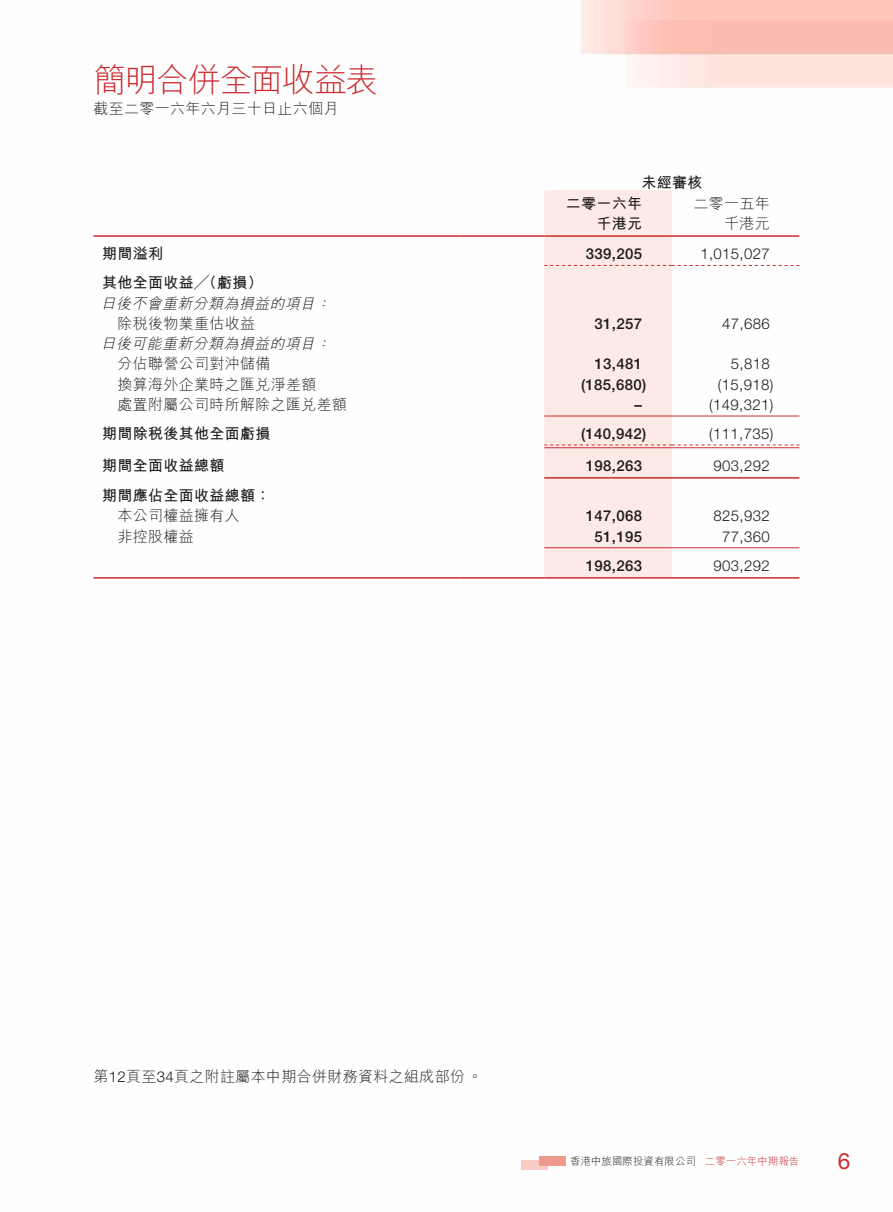
<style>
.page{position:relative;width:893px;height:1212px;background:#fff}
.page>*{position:absolute;margin:0;border:0;box-sizing:border-box;transform-origin:0 0}
.t1{font:300 33px "M Hei HK";letter-spacing:-.05em;color:#cc2b2f}
.t2{font:22.5px "Helvetica Neue LT Std";color:#cc2b2f}
.t3{font:300 15px "M Hei HK";letter-spacing:.02em;color:#1c1c1b}
.t4{font:300 15px "Helvetica Neue LT Std";letter-spacing:.02em;color:#1c1c1b}
.t5{font:500 15px "Helvetica Neue LT Std";letter-spacing:.02em;color:#1c1c1b}
.t6{font:700 15px/29px "M Hei HK";letter-spacing:.02em;color:#1c1c1b}
.t7{font:italic 300 15px "M Hei HK";color:#1c1c1b}
.t8{font:300 10.5px "M Hei HK";color:#1c1c1b}
.t9{font:300 10.5px "M Hei HK";color:#cc2b2f}
.s1{font-family:"Helvetica Neue LT Std"}
</style>
<div class="page">
<div style="left:522px;top:1161px;width:26px;height:9px;background:#f9cbc4"></div>
<div style="left:539px;top:1156px;width:27px;height:10px;background:#ef998c"></div>
<div style="left:544px;top:190px;width:128px;height:387px;background:#fde9e5"></div>
<hr style="left:94px;top:235px;width:365px;height:2px;background:#cc2b2f">
<hr style="left:459px;top:235px;width:85px;height:2px;background:#cc2b2f">
<hr style="left:544px;top:235px;width:128px;height:2px;background:#cc2b2f">
<hr style="left:672px;top:235px;width:127px;height:2px;background:#cc2b2f">
<svg style="left:544px;top:265px;width:255px;height:1px"></svg>
<hr style="left:544px;top:416px;width:128px;height:1px;background:#cc2b2f">
<hr style="left:672px;top:416px;width:127px;height:1px;background:#cc2b2f">
<hr style="left:544px;top:447px;width:128px;height:1px;background:#cc2b2f">
<svg style="left:544px;top:445px;width:255px;height:1px"></svg>
<hr style="left:672px;top:447px;width:127px;height:1px;background:#cc2b2f">
<hr style="left:544px;top:477px;width:128px;height:2px;background:#cc2b2f">
<hr style="left:672px;top:477px;width:127px;height:2px;background:#cc2b2f">
<hr style="left:544px;top:547px;width:128px;height:1px;background:#cc2b2f">
<hr style="left:672px;top:547px;width:127px;height:1px;background:#cc2b2f">
<hr style="left:94px;top:577px;width:365px;height:2px;background:#cc2b2f">
<hr style="left:459px;top:577px;width:85px;height:2px;background:#cc2b2f">
<hr style="left:544px;top:577px;width:128px;height:2px;background:#cc2b2f">
<hr style="left:672px;top:577px;width:127px;height:2px;background:#cc2b2f">
<h1 class="t1" style="left:94px;top:56px;width:286px">簡明合併全面收益表</h1>
<p class="t3" style="left:94px;top:98px;width:246px">截至二零一六年六月三十日止六個月</p>
<p class="t6" style="left:102px;top:238px;width:162px">期間溢利<br>其他全面收益╱（虧損(</p>
<p class="t7" style="left:101px;top:293px;width:220px">日後不會重新分類為損益的項目</p>
<p class="t3" style="left:117px;top:313px;width:139px">除稅後物業重估收益</p>
<p class="t7" style="left:101px;top:333px;width:220px">日後可能重新分類為損益的項目</p>
<p class="t3" style="left:117px;top:353px;width:154px">分佔聯營公司對沖儲備</p>
<p class="t7" style="left:315px;top:293px;width:21px">：</p>
<p class="t7" style="left:315px;top:333px;width:21px">：</p>
<p class="t3" style="left:117px;top:374px;width:200px">換算海外企業時之匯兌淨差額</p>
<p class="t3" style="left:117px;top:394px;width:231px">處置附屬公司時所解除之匯兌差額</p>
<p class="t6" style="left:102px;top:418px;width:170px">期間除稅後其他全面虧損</p>
<p class="t6" style="left:102px;top:449px;width:170px;line-height:30.5px">期間全面收益總額<br>期間應佔全面收益總額：</p>
<p class="t3" style="left:117px;top:505px;width:124px">本公司權益擁有人</p>
<p class="t3" style="left:117px;top:526px;width:78px">非控股權益</p>
<p class="t6" style="left:641px;top:167px;width:62px">未經審核</p>
<p class="t3" style="left:693px;top:193px;width:78px">二零一五年</p>
<p class="t6" style="left:566px;top:188px;width:78px">二零一六年</p>
<p class="t6" style="left:596px;top:208px;width:47px">千港元</p>
<p class="t3" style="left:724px;top:213px;width:47px">千港元</p>
<p class="t5" style="left:586px;top:245px;width:58px">339,205</p>
<p class="t4" style="left:700px;top:245px;width:71px">1,015,027</p>
<p class="t5" style="left:595px;top:315px;width:49px">31,257</p>
<p class="t4" style="left:722px;top:314px;width:49px">47,686</p>
<p class="t5" style="left:595px;top:355px;width:49px">13,481</p>
<p class="t4" style="left:731px;top:355px;width:40px">5,818</p>
<p class="t5" style="left:581px;top:375px;width:67px">)185,680(</p>
<p class="t4" style="left:718px;top:375px;width:57px">)15,918(</p>
<p class="t5" style="left:635px;top:396px;width:9px">–</p>
<p class="t4" style="left:709px;top:395px;width:66px">)149,321(</p>
<p class="t5" style="left:581px;top:425px;width:67px">)140,942(</p>
<p class="t4" style="left:709px;top:424px;width:66px">)111,735(</p>
<p class="t5" style="left:586px;top:456px;width:58px">198,263</p>
<p class="t4" style="left:713px;top:456px;width:58px">903,292</p>
<p class="t5" style="left:586px;top:507px;width:58px">147,068</p>
<p class="t4" style="left:713px;top:507px;width:58px">825,932</p>
<p class="t5" style="left:595px;top:527px;width:49px">51,195</p>
<p class="t4" style="left:722px;top:527px;width:49px">77,360</p>
<p class="t5" style="left:586px;top:556px;width:58px">198,263</p>
<p class="t4" style="left:713px;top:556px;width:58px">903,292</p>
<p class="t3" style="left:94px;top:1066px;width:390px">第<span class="s1">12</span>頁至<span class="s1">34</span>頁之附註屬本中期合併財務資料之組成部份。</p>
<p class="t8" style="left:570px;top:1154px;width:127px">香港中旅國際投資有限公司</p>
<p class="t9" style="left:705px;top:1154px;width:96px">二零一六年中期報告</p>
<h2 class="t2" style="left:838px;top:1147px;width:14px">6</h2>
</div>
